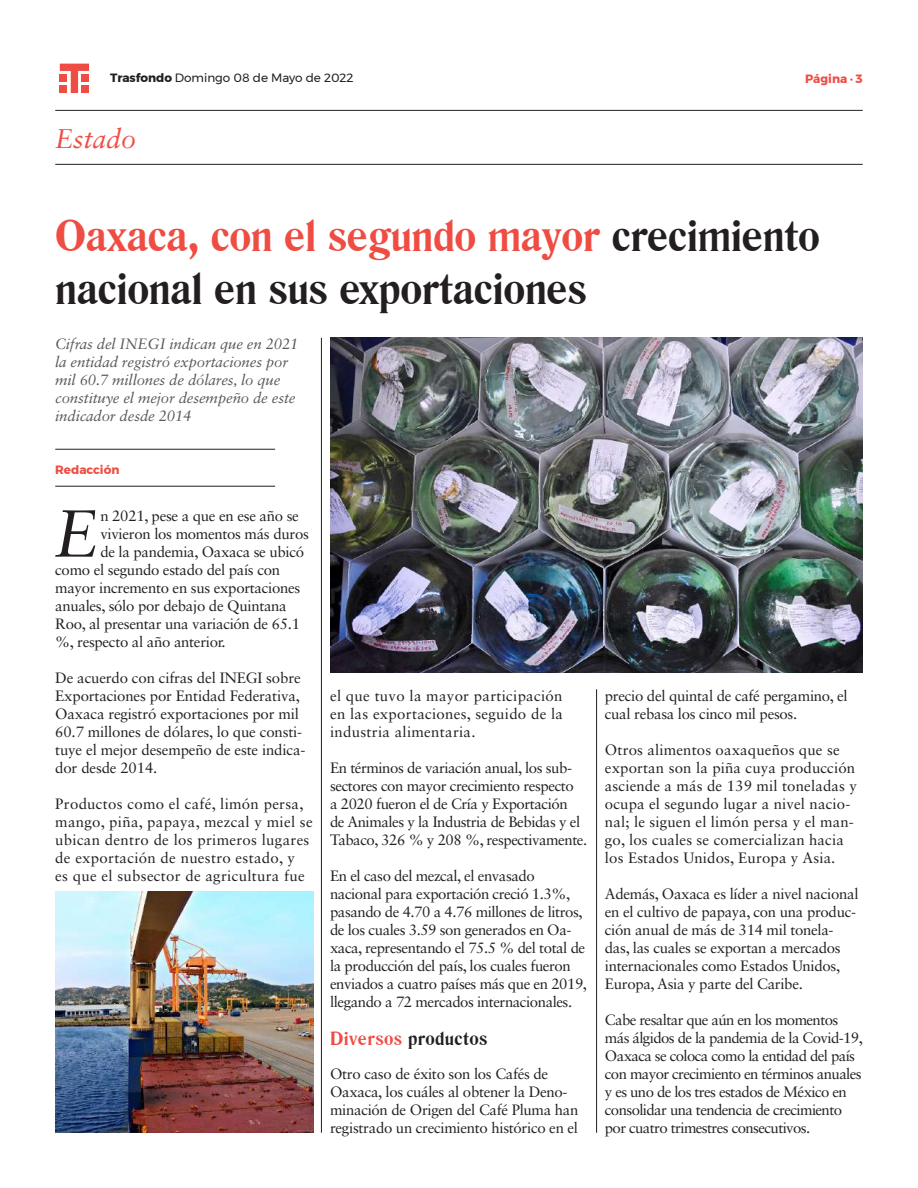
<style>
.page{position:relative;width:918px;height:1188px;background:#fff}
.page>*{position:absolute;margin:0;border:0;box-sizing:border-box;transform-origin:0 0}
.t1{font:italic 66.6px "Sabon LT Std";color:#231f20}
.t2{font:700 42px/52.5px "Romana BT";letter-spacing:-.01em;color:#231f20}
.t3{font:italic 27px "Sabon LT Std";color:#ef4d43}
.t4{font:700 18px "Romana BT";letter-spacing:.02em;color:#231f20}
.t5{font:15px/18px "Sabon LT Std";letter-spacing:-.02em;color:#231f20}
.t6{font:15px/18px "Sabon LT Std";letter-spacing:-.04em;color:#231f20}
.t7{font:15px/18px "Sabon LT Std";letter-spacing:.01em;color:#231f20}
.t8{font:15px/18px "Sabon LT Std";letter-spacing:.02em;color:#231f20}
.t9{font:italic 15px/18px "Sabon LT Std";letter-spacing:-.01em;color:#57585a}
.t10{font:12px "Montserrat";color:#231f20}
.t11{font:700 12px "Montserrat";color:#ef4d43}
.s1{font-weight:700}
.s2{color:#ef4d43}
</style>
<div class="page">
<hr style="left:55px;top:110px;width:808px;height:1px;background:#231f20">
<hr style="left:55px;top:164px;width:808px;height:1px;background:#231f20">
<svg style="left:60px;top:64px;width:29px;height:29px"></svg>
<div style="left:60px;top:86px;width:7px;height:7px;background:#ef4d43"></div>
<div style="left:60px;top:75px;width:7px;height:7px;background:#ef4d43"></div>
<div style="left:82px;top:86px;width:7px;height:7px;background:#ef4d43"></div>
<div style="left:82px;top:75px;width:7px;height:7px;background:#ef4d43"></div>
<hr style="left:321px;top:338px;width:1px;height:795px;background:#231f20">
<hr style="left:596px;top:689px;width:1px;height:444px;background:#231f20">
<img style="left:330px;top:337px;width:533px;height:336px">
<hr style="left:55px;top:449px;width:220px;height:1px;background:#231f20">
<hr style="left:55px;top:486px;width:220px;height:1px;background:#231f20">
<img style="left:55px;top:892px;width:258px;height:240px">
<p class="t10" style="left:110px;top:69px;width:245px"><span class="s1">Trasfondo</span> Domingo 08 de Mayo de 2022</p>
<p class="t11" style="left:805px;top:69px;width:59px">Página · 3</p>
<h3 class="t3" style="left:55px;top:123px;width:83px">Estado</h3>
<h2 class="t2" style="left:55px;top:210px;width:766px"><span class="s2">Oaxaca, con el segundo mayor</span> crecimiento nacional en sus exportaciones</h2>
<p class="t9" style="left:55px;top:335px;width:245px">Cifras del INEGI indican que en 2021 la entidad registró exportaciones por mil 60.7 millones de dólares, lo que constituye el mejor desempeño de este indicador desde 2014</p>
<p class="t11" style="left:55px;top:460px;width:66px">Redacción</p>
<h1 class="t1" style="left:54px;top:495px;width:46px">E</h1>
<p class="t5" style="left:100px;top:506px;width:200px">n 2021, pese a que en ese año se</p>
<p class="t5" style="left:100px;top:524px;width:210px">vivieron los momentos más duros</p>
<p class="t5" style="left:100px;top:542px;width:205px">de la pandemia, Oaxaca se ubicó</p>
<p class="t5" style="left:55px;top:560px;width:226px">como el segundo estado del país con</p>
<p class="t5" style="left:55px;top:578px;width:247px">mayor incremento en sus exportaciones</p>
<p class="t5" style="left:55px;top:596px;width:233px">anuales, sólo por debajo de Quintana</p>
<p class="t5" style="left:55px;top:614px;width:246px">Roo, al presentar una variación de 65.1</p>
<p class="t5" style="left:55px;top:632px;width:172px">%, respecto al año anterior.</p>
<p class="t5" style="left:55px;top:668px;width:252px">De acuerdo con cifras del INEGI sobre Exportaciones por Entidad Federativa, Oaxaca registró exportaciones por mil 60.7 millones de dólares, lo que consti&shy;tuye el mejor desempeño de este indica&shy;dor desde 2014.</p>
<p class="t8" style="left:55px;top:794px;width:259px">Productos como el café, limón persa, mango, piña, papaya, mezcal y miel se ubican dentro de los primeros lugares de exportación de nuestro estado, y<br>es que el subsector de agricultura fue</p>
<p class="t5" style="left:330px;top:686px;width:235px;text-align:justify">el que tuvo la mayor participación en las exportaciones, seguido de la industria alimentaria.</p>
<p class="t5" style="left:330px;top:758px;width:259px">En términos de variación anual, los sub&shy;sectores con mayor crecimiento respecto<br>a 2020 fueron el de Cría y Exportación<br>de Animales y la Industria de Bebidas y el Tabaco, 326 % y 208 %, respectivamente.</p>
<p class="t5" style="left:330px;top:866px;width:259px">En el caso del mezcal, el envasado nacional para exportación creció 1.3%, pasando de 4.70 a 4.76 millones de litros, de los cuales 3.59 son generados en Oa&shy;xaca, representando el 75.5 % del total de la producción del país, los cuales fueron enviados a cuatro países más que en 2019, llegando a 72 mercados internacionales.</p>
<p class="t4" style="left:330px;top:1027px;width:159px"><span class="s2">Diversos</span> productos</p>
<p class="t5" style="left:330px;top:1064px;width:250px">Otro caso de éxito son los Cafés de Oaxaca, los cuáles al obtener la Deno&shy;minación de Origen del Café Pluma han registrado un crecimiento histórico en el</p>
<p class="t5" style="left:605px;top:686px;width:244px">precio del quintal de café pergamino, el cual rebasa los cinco mil pesos.</p>
<p class="t7" style="left:605px;top:740px;width:254px">Otros alimentos oaxaqueños que se exportan son la piña cuya producción asciende a más de 139 mil toneladas y ocupa el segundo lugar a nivel nacio&shy;nal; le siguen el limón persa y el man&shy;go, los cuales se comercializan hacia los Estados Unidos, Europa y Asia.</p>
<p class="t5" style="left:605px;top:884px;width:255px">Además, Oaxaca es líder a nivel nacional en el cultivo de papaya, con una produc&shy;ción anual de más de 314 mil tonela&shy;das, las cuales se exportan a mercados internacionales como Estados Unidos, Europa, Asia y parte del Caribe.</p>
<p class="t6" style="left:605px;top:1010px;width:259px">Cabe resaltar que aún en los momentos más álgidos de la pandemia de la Covid-19, Oaxaca se coloca como la entidad del país con mayor crecimiento en términos anuales y es uno de los tres estados de México en consolidar una tendencia de crecimiento por cuatro trimestres consecutivos.</p>
</div>
